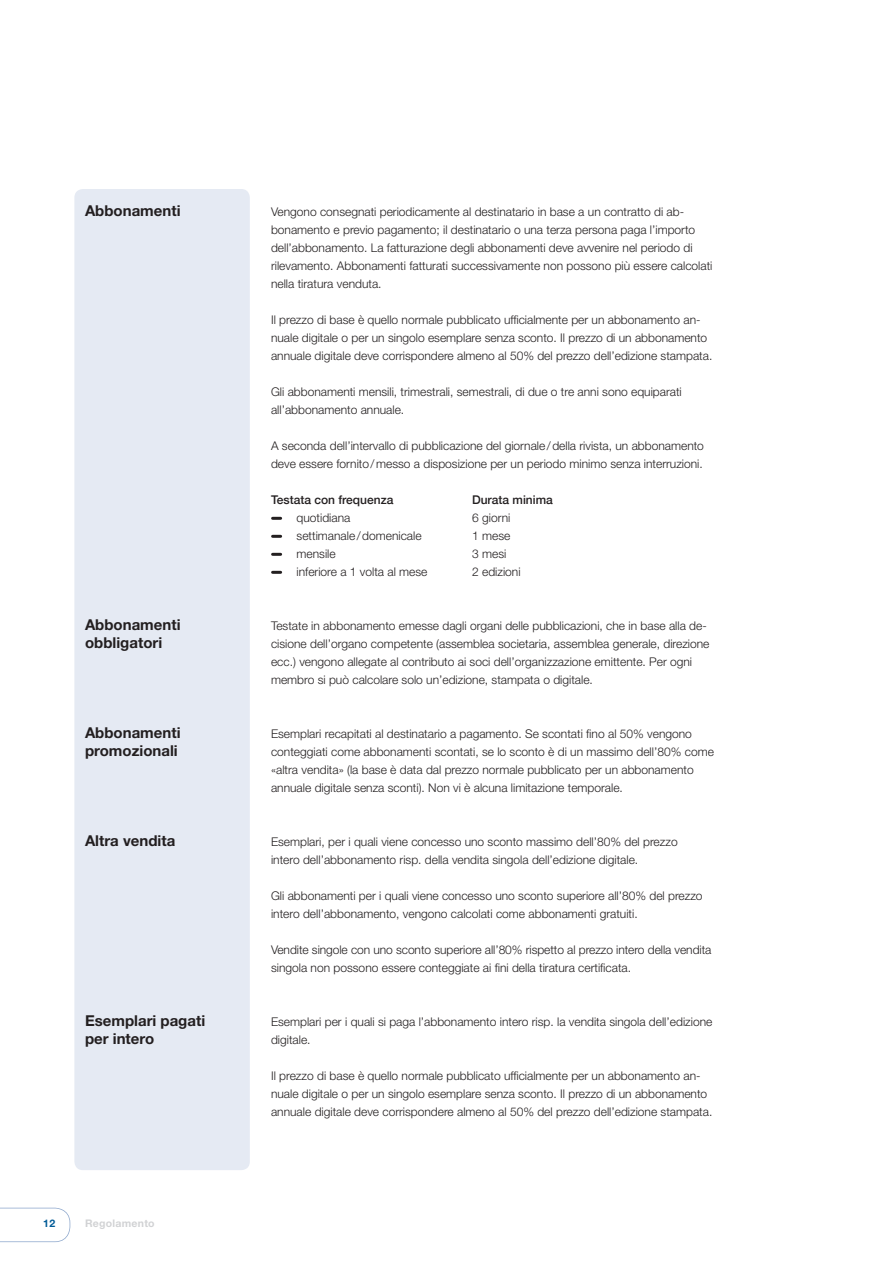
<style>
.page{position:relative;width:893px;height:1263px;background:#fff}
.page>*{position:absolute;margin:0;border:0;box-sizing:border-box;transform-origin:0 0}
.t1{font:700 15px/18px "Helvetica Neue LT Std";color:#231f20}
.t2{font:300 12px/18px "Helvetica Neue LT Std";color:#231f20}
.t3{font:500 12px "Helvetica Neue";color:#231f20}
.t4{font:700 10.5px "Helvetica Neue LT Std";letter-spacing:.025em;color:#d1d2d4}
.t5{font:700 10.5px "Helvetica Neue LT Std";color:#005b97}
</style>
<div class="page">
<svg style="left:0;top:1208px;width:70px;height:34px"></svg>
<div style="left:74px;top:189px;width:176px;height:981px;background:#e5eaf3;border-radius:9px"></div>
<svg style="left:273px;top:517px;width:8px;height:3px"></svg>
<svg style="left:273px;top:535px;width:8px;height:3px"></svg>
<svg style="left:273px;top:553px;width:8px;height:3px"></svg>
<svg style="left:273px;top:571px;width:8px;height:3px"></svg>
<p class="t1" style="left:85px;top:201px;width:97px">Abbonamenti</p>
<p class="t2" style="left:271px;top:202px;width:443px">Vengono consegnati periodicamente al destinatario in base a un contratto di ab&shy;bonamento e previo pagamento; il destinatario o una terza persona paga l’importo dell’abbonamento. La fatturazione degli abbonamenti deve avvenire nel periodo di rilevamento. Abbonamenti fatturati successivamente non possono più essere calcolati nella tiratura venduta.</p>
<p class="t2" style="left:271px;top:310px;width:443px">Il prezzo di base è quello normale pubblicato ufficialmente per un abbonamento an&shy;nuale digitale o per un singolo esemplare senza sconto. Il prezzo di un abbonamento annuale digitale deve corrispondere almeno al 50% del prezzo dell’edizione stampata.</p>
<p class="t2" style="left:271px;top:382px;width:412px">Gli abbonamenti mensili, trimestrali, semestrali, di due o tre anni sono equiparati all’abbonamento annuale.</p>
<p class="t2" style="left:271px;top:436px;width:434px">A seconda dell’intervallo di pubblicazione del giornale / della rivista, un abbonamento deve essere fornito / messo a disposizione per un periodo minimo senza interruzioni.</p>
<p class="t3" style="left:271px;top:490px;width:124px">Testata con frequenza</p>
<p class="t3" style="left:472px;top:490px;width:82px">Durata minima</p>
<p class="t2" style="left:297px;top:508px;width:55px">quotidiana</p>
<p class="t2" style="left:472px;top:508px;width:40px">6 giorni</p>
<p class="t2" style="left:297px;top:526px;width:127px">settimanale / domenicale</p>
<p class="t2" style="left:472px;top:526px;width:40px">1 mese</p>
<p class="t2" style="left:297px;top:544px;width:41px">mensile</p>
<p class="t2" style="left:472px;top:544px;width:36px">3 mesi</p>
<p class="t2" style="left:297px;top:562px;width:132px">inferiore a 1 volta al mese</p>
<p class="t2" style="left:472px;top:562px;width:50px">2 edizioni</p>
<p class="t1" style="left:85px;top:615px;width:97px">Abbonamenti obbligatori</p>
<p class="t2" style="left:271px;top:616px;width:440px">Testate in abbonamento emesse dagli organi delle pubblicazioni, che in base alla de&shy;cisione dell’organo competente (assemblea societaria, assemblea generale, direzione ecc.) vengono allegate al contributo ai soci dell’organizzazione emittente. Per ogni membro si può calcolare solo un’edizione, stampata o digitale.</p>
<p class="t1" style="left:85px;top:723px;width:97px">Abbonamenti promozionali</p>
<p class="t2" style="left:271px;top:724px;width:444px">Esemplari recapitati al destinatario a pagamento. Se scontati fino al 50% vengono conteggiati come abbonamenti scontati, se lo sconto è di un massimo dell’80% come «altra vendita» (la base è data dal prezzo normale pubblicato per un abbona mento annuale digitale senza sconti). Non vi è alcuna limitazione temporale.</p>
<p class="t1" style="left:85px;top:831px;width:92px">Altra vendita</p>
<p class="t2" style="left:271px;top:832px;width:408px">Esemplari, per i quali viene concesso uno sconto massimo dell’80% del prezzo intero dell’abbonamento risp. della vendita singola dell’edizione digitale.</p>
<p class="t2" style="left:271px;top:886px;width:433px">Gli abbonamenti per i quali viene concesso uno sconto superiore all’80% del prezzo intero dell’abbonamento, vengono calcolati come abbonamenti gratuiti.</p>
<p class="t2" style="left:271px;top:940px;width:442px">Vendite singole con uno sconto superiore all’80% rispetto al prezzo intero della vendita singola non possono essere conteggiate ai fini della tiratura certificata.</p>
<p class="t1" style="left:85px;top:1011px;width:122px">Esemplari pagati per intero</p>
<p class="t2" style="left:271px;top:1012px;width:443px">Esemplari per i quali si paga l’abbonamento intero risp. la vendita singola dell’edizione digitale.</p>
<p class="t2" style="left:271px;top:1066px;width:443px">Il prezzo di base è quello normale pubblicato ufficialmente per un abbonamento an&shy;nuale digitale o per un singolo esemplare senza sconto. Il prezzo di un abbonamento annuale digitale deve corrispondere almeno al 50% del prezzo dell’edizione stampata.</p>
<p class="t5" style="left:43px;top:1217px;width:14px">12</p>
<p class="t4" style="left:85px;top:1217px;width:71px">Regolamento</p>
</div>
